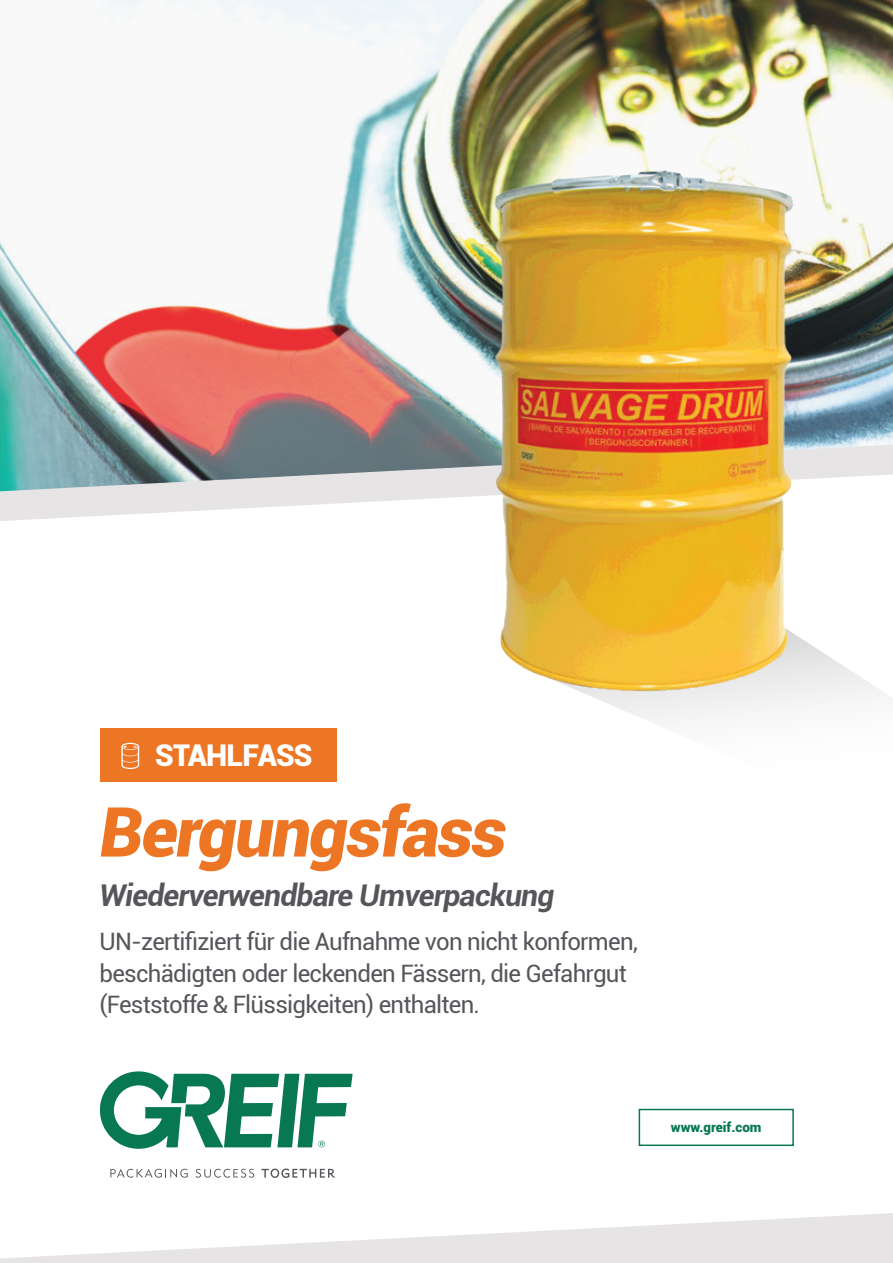
<style>
.page{position:relative;width:893px;height:1263px;background:#fff}
.page>*{position:absolute;margin:0;border:0;box-sizing:border-box;transform-origin:0 0}
.t1{font:italic 900 69px "Roboto";letter-spacing:-.025em;color:#ed7625}
.t2{font:italic 700 30px "Roboto";letter-spacing:-.025em;color:#54565a}
.t3{font:900 30px "Roboto";letter-spacing:-.025em;color:#fff}
.t4{font:24px/31.5px "Roboto";letter-spacing:-.03em;color:#54565a}
.t5{font:900 13.5px "Roboto";color:#087852}
</style>
<div class="page">
<img style="left:0;top:0;width:893px;height:445px">
<svg style="left:0;top:445px;width:893px;height:76px"></svg>
<svg style="left:0;top:1213px;width:893px;height:50px;fill:#e7e4e5"></svg>
<div style="left:639px;top:1109px;width:155px;height:37px;border:2px solid #087852"></div>
<svg style="left:110px;top:1169px;width:78px;height:9px"></svg>
<svg style="left:196px;top:1169px;width:58px;height:9px"></svg>
<svg style="left:261px;top:1168px;width:74px;height:10px"></svg>
<svg style="left:100px;top:1071px;width:253px;height:78px"></svg>
<div style="left:100px;top:728px;width:237px;height:54px;background:#ed7625"></div>
<svg style="left:121px;top:743px;width:18px;height:26px"></svg>
<svg style="left:843px;top:666px;width:44px;height:35px;fill:#f5f4f4"></svg>
<img style="left:449px;top:162px;width:394px;height:562px">
<p class="t3" style="left:155px;top:743px;width:159px">STAHLFASS</p>
<h1 class="t1" style="left:99px;top:803px;width:409px">Bergungsfass</h1>
<p class="t2" style="left:99px;top:883px;width:456px">Wiederverwendbare Umverpackung</p>
<p class="t4" style="left:99px;top:925px;width:540px">UN-zertifiziert für die Aufnahme von nicht konformen, beschädigten oder leckenden Fässern, die Gefahrgut (Feststoffe &amp; Flüssigkeiten) enthalten.</p>
<p class="t5" style="left:671px;top:1122px;width:92px">www.greif.com</p>
</div>
